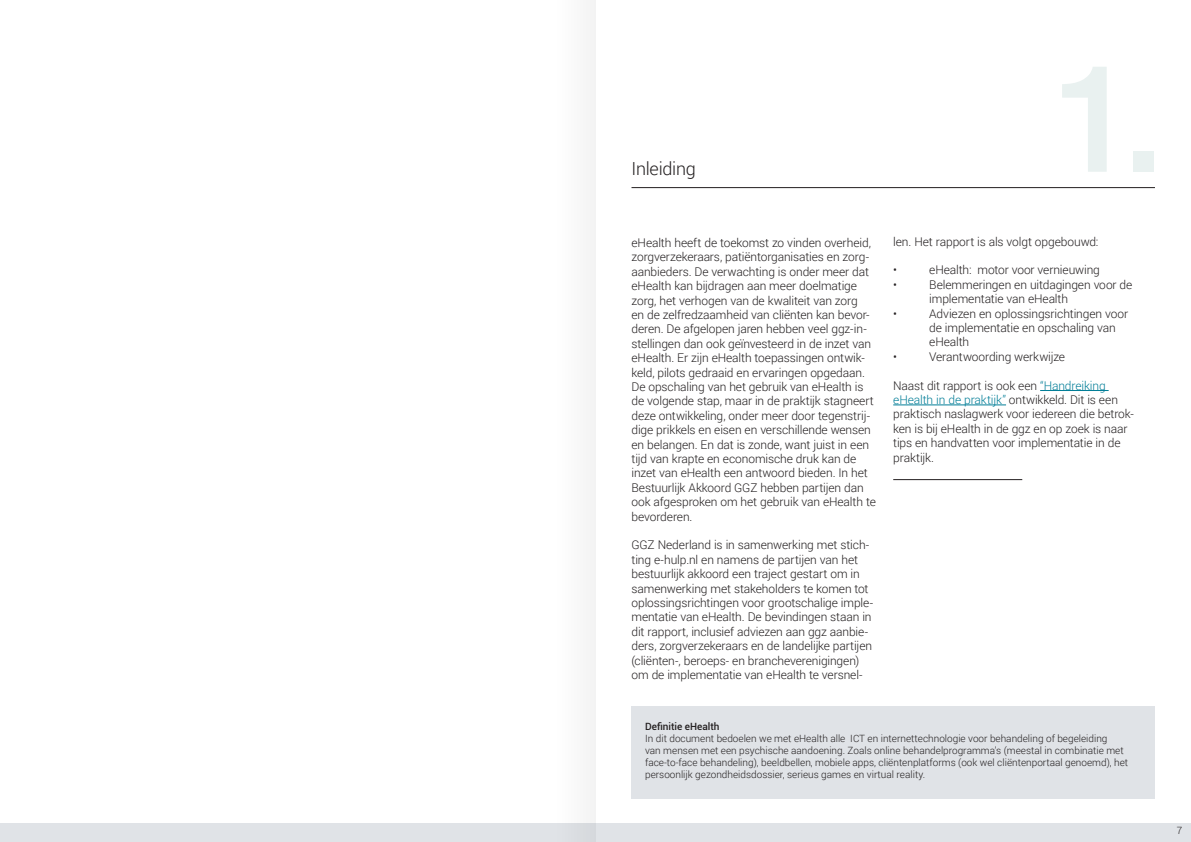
<style>
.page{position:relative;width:1191px;height:842px;background:#fff}
.page>*{position:absolute;margin:0;border:0;box-sizing:border-box;transform-origin:0 0}
.t1{font:500 150px "Helvetica Neue";color:#e9f1f0}
.t2{font:300 18px "Roboto";letter-spacing:-.015em;color:#231f20}
.t3{font:300 12px/14.4px "Roboto";letter-spacing:-.01em;color:#231f20}
.t4{font:300 10px/12px "Roboto";color:#231f20}
.t5{font:500 10px "Roboto";color:#231f20}
.s1{color:#017d97}
</style>
<div class="page">
<div style="left:631px;top:706px;width:524px;height:93px;background:#e0e3e7"></div>
<div style="left:0;top:823px;width:1191px;height:19px;background:#e0e3e7"></div>
<hr style="left:631px;top:187px;width:524px;height:1px;background:#231f20">
<hr style="left:893px;top:479px;width:129px;height:1px;background:#231f20">
<hr style="left:1040px;top:390px;width:68px;height:1px;background:#017d97">
<hr style="left:893px;top:405px;width:113px;height:1px;background:#017d97">
<h2 class="t2" style="left:631px;top:156px;width:66px">Inleiding</h2>
<h1 class="t1" style="left:1054px;top:28px;width:112px">1.</h1>
<p class="t3" style="left:631px;top:235px;width:246px">eHealth heeft de toekomst zo vinden overheid, zorgverzekeraars, patiëntorganisaties en zorg&shy;aanbieders. De verwachting is onder meer dat eHealth kan bijdragen aan meer doelmatige zorg, het verhogen van de kwaliteit van zorg<br>en de zelfredzaamheid van cliënten kan bevor&shy;deren. De afgelopen jaren hebben veel ggz-in&shy;stellingen dan ook geïnvesteerd in de inzet van eHealth. Er zijn eHealth toepassingen ontwik&shy;keld, pilots gedraaid en ervaringen opgedaan.<br>De opschaling van het gebruik van eHealth is de volgende stap, maar in de praktijk stagneert deze ontwikkeling, onder meer door tegenstrij&shy;dige prikkels en eisen en verschillende wensen en belangen. En dat is zonde, want juist in een tijd van krapte en economische druk kan de inzet van eHealth een antwoord bieden. In het Bestuurlijk Akkoord GGZ hebben partijen dan ook afgesproken om het gebruik van eHealth te bevorderen.</p>
<p class="t3" style="left:631px;top:537px;width:243px">GGZ Nederland is in samenwerking met stich&shy;ting e-hulp.nl en namens de partijen van het bestuurlijk akkoord een traject gestart om in samenwerking met stakeholders te komen tot oplossingsrichtingen voor grootschalige imple&shy;mentatie van eHealth. De bevindingen staan in dit rapport, inclusief adviezen aan ggz aanbie&shy;ders, zorgverzekeraars en de landelijke partijen (cliënten-, beroeps- en brancheverenigingen) om de implementatie van eHealth te versnel-</p>
<p class="t3" style="left:893px;top:234px;width:207px">len. Het rapport is als volgt opgebouwd:</p>
<p class="t3" style="left:893px;top:263px;width:5px">•</p>
<p class="t3" style="left:929px;top:263px;width:172px">eHealth: motor voor vernieuwing</p>
<p class="t3" style="left:893px;top:277px;width:5px">•</p>
<p class="t3" style="left:929px;top:277px;width:205px">Belemmeringen en uitdagingen voor de implementatie van eHealth</p>
<p class="t3" style="left:893px;top:306px;width:5px">•</p>
<p class="t3" style="left:929px;top:306px;width:200px">Adviezen en oplossingsrichtingen voor de implementatie en opschaling van eHealth</p>
<p class="t3" style="left:893px;top:349px;width:5px">•</p>
<p class="t3" style="left:929px;top:349px;width:137px">Verantwoording werkwijze</p>
<p class="t3" style="left:893px;top:378px;width:242px">Naast dit rapport is ook een <span class="s1">“Handreiking eHealth in de praktijk”</span> ontwikkeld. Dit is een praktisch naslagwerk voor iedereen die betrok&shy;ken is bij eHealth in de ggz en op zoek is naar tips en handvatten voor implementatie in de praktijk.</p>
<p class="t5" style="left:645px;top:720px;width:76px">Definitie eHealth</p>
<p class="t4" style="left:645px;top:732px;width:484px">In dit document bedoelen we met eHealth alle ICT en internettechnologie voor behandeling of begeleiding<br>van mensen met een psychische aandoening. Zoals online behandelprogramma’s (meestal in combinatie met face-to-face behandeling), beeldbellen, mobiele apps, cliëntenplatforms (ook wel cliëntenportaal genoemd), het persoonlijk gezondheidsdossier, serieus games en virtual reality.</p>
<p class="t4" style="left:1176px;top:824px;width:7px">7</p>
</div>
